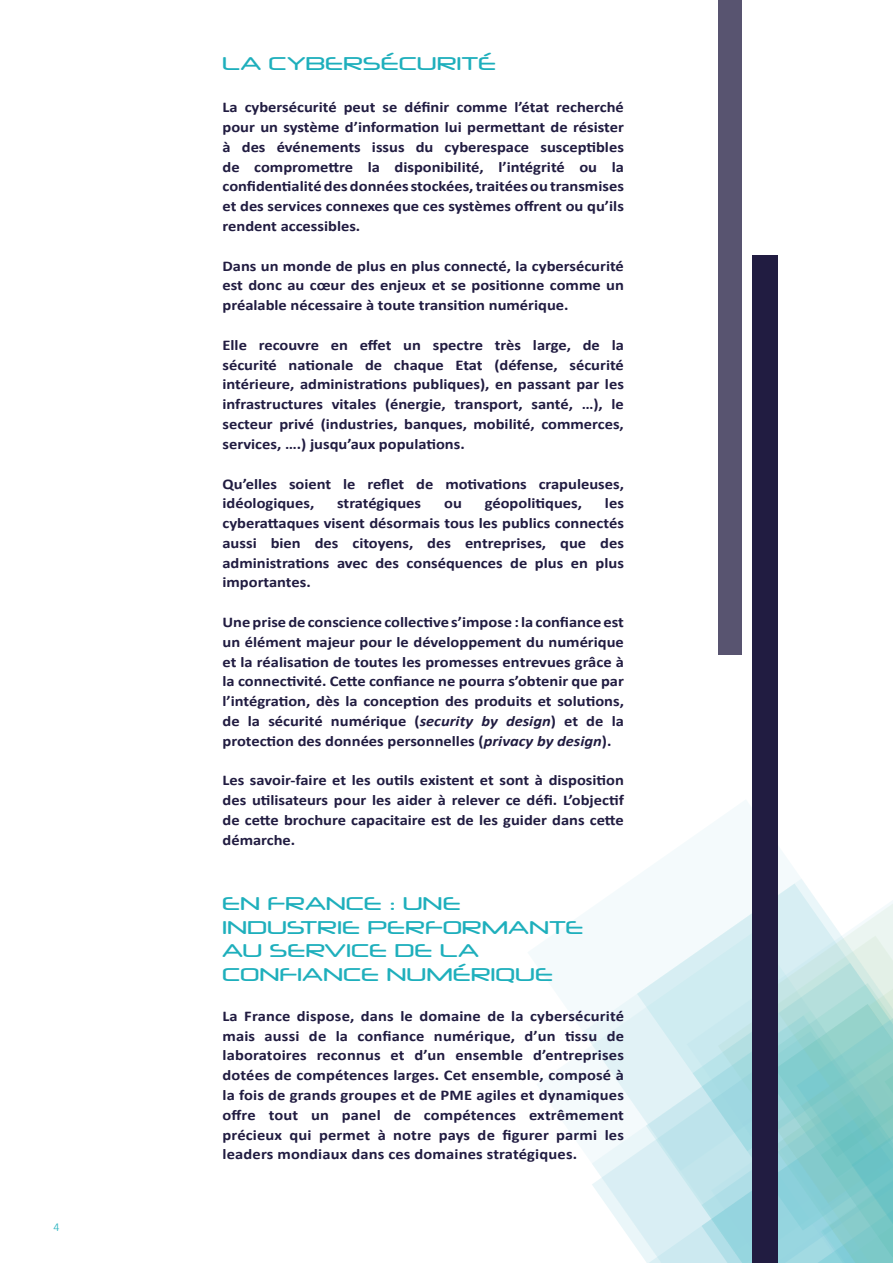
<style>
.page{position:relative;width:893px;height:1263px;background:#fff}
.page>*{position:absolute;margin:0;border:0;box-sizing:border-box;transform-origin:0 0}
.t1{font:17.55px/23.4px "Neuropol";letter-spacing:.03em;color:#1eafbc;scale:1.11 1}
.t2{font:700 14.85px/19.8px "Calibri";color:#211c41;text-align:justify;scale:1.11 1}
.t3{font:300 12px "Calibri";color:#1eafbc}
.s1{font-style:italic}
</style>
<div class="page">
<svg style="left:528px;top:799px;width:272px;height:350px"></svg>
<svg style="left:583px;top:878px;width:221px;height:372px;fill:#f4fafc"></svg>
<svg style="left:647px;top:883px;width:246px;height:380px;background:#b7e0e3"></svg>
<div style="left:718px;top:0;width:24px;height:655px;background:#585470"></div>
<div style="left:753px;top:255px;width:25px;height:1008px;background:#211c41"></div>
<p class="t3" style="left:54px;top:1219px;width:8px">4</p>
<p class="t1" style="left:222px;top:51px;width:248px">LA CYBERSÉCURITÉ</p>
<p class="t2" style="left:222px;top:97px;width:363px">La cybersécurité peut se définir comme l’état recherché pour un système d’information lui permettant de résister à des événements issus du cyberespace susceptibles de compromettre la disponibilité, l’intégrité ou la confidentialité des données stockées, traitées ou transmises et des services connexes que ces systèmes offrent ou qu’ils rendent accessibles.</p>
<p class="t2" style="left:222px;top:256px;width:363px">Dans un monde de plus en plus connecté, la cybersécurité est donc au cœur des enjeux et se positionne comme un préalable nécessaire à toute transition numérique.</p>
<p class="t2" style="left:222px;top:335px;width:363px">Elle recouvre en effet un spectre très large, de la sécurité nationale de chaque Etat (défense, sécurité intérieure, administrations publiques), en passant par les infrastructures vitales (énergie, transport, santé, …), le secteur privé (industries, banques, mobilité, commerces, services, ….) jusqu’aux populations.</p>
<p class="t2" style="left:222px;top:474px;width:363px">Qu’elles soient le reflet de motivations crapuleuses, idéologiques,</p>
<p class="t2" style="left:337px;top:493px;width:77px">stratégiques</p>
<p class="t2" style="left:444px;top:493px;width:17px">ou</p>
<p class="t2" style="left:485px;top:493px;width:89px">géopolitiques,</p>
<p class="t2" style="left:222px;top:493px;width:363px;text-indent:382px">les cyberattaques visent désormais tous les publics connectés aussi bien des citoyens, des entreprises, que des administrations avec des conséquences de plus en plus importantes.</p>
<p class="t2" style="left:222px;top:612px;width:363px">Une prise de conscience collective s’impose : la confiance est un élément majeur pour le développement du numérique et la réalisation de toutes les promesses entrevues grâce à la connectivité. Cette confiance ne pourra s’obtenir que par l’intégration, dès la conception des produits et solutions, de la sécurité numérique (<span class="s1">security by design</span>) et de la protection des données personnelles (<span class="s1">privacy by design</span>).</p>
<p class="t2" style="left:222px;top:771px;width:363px">Les savoir-faire et les outils existent et sont à disposition des utilisateurs pour les aider à relever ce défi. L’objectif de cette brochure capacitaire est de les guider dans cette démarche.</p>
<p class="t1" style="left:222px;top:892px;width:327px">EN FRANCE : UNE<br>INDUSTRIE PERFORMANTE<br>AU SERVICE DE LA<br>CONFIANCE NUMÉRIQUE</p>
<p class="t2" style="left:222px;top:1006px;width:363px">La France dispose, dans le domaine de la cybersécurité mais aussi de la confiance numérique, d’un tissu de laboratoires reconnus et d’un ensemble d’entreprises dotées de compétences larges. Cet ensemble, composé à la fois de grands groupes et de PME agiles et dynamiques offre tout un panel de compétences extrêmement précieux qui permet à notre pays de figurer parmi les leaders mondiaux dans ces domaines stratégiques.</p>
</div>
